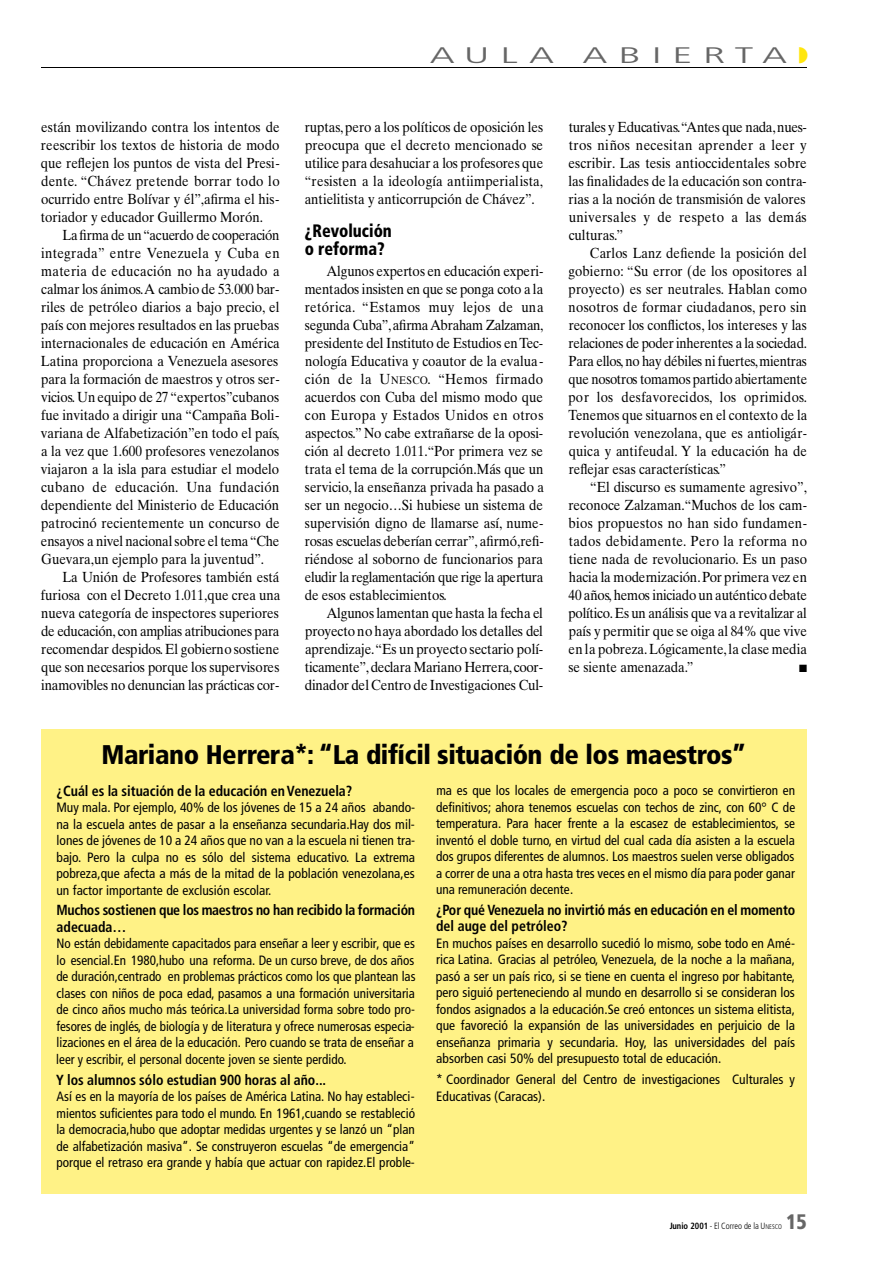
<style>
.page{position:relative;width:893px;height:1263px;background:#fff}
.page>*{position:absolute;margin:0;border:0;box-sizing:border-box;transform-origin:0 0}
.t1{font:900 condensed 27px "Frutiger";letter-spacing:-.015em;color:#000}
.t2{font:300 condensed 22.5px "Frutiger";letter-spacing:.2em;color:#666;scale:2 1}
.t3{font:900 condensed 21px "Frutiger";color:#666;scale:.95 1}
.t4{font:900 condensed 18px/18px "Frutiger";color:#000;scale:.9 1}
.t5{font:14.7px/18px "Times Ten";color:#000;text-align:justify;scale:.9 1}
.t6{font:14.7px/18px "Times Ten";color:#000;text-align:justify;scale:.89 1}
.t7{font:14.7px/18px "Times Ten";color:#000;text-align:justify;scale:.91 1}
.t8{font:700 condensed 14.7px/16.5px "Frutiger";color:#000;scale:.95 1}
.t9{font:condensed 13.5px/16.5px "Frutiger";color:#000;text-align:justify}
.t10{font:10.5px "Zapf Dingbats";color:#000}
.t11{font:300 condensed 9px "Frutiger";color:#000;scale:.95 1}
.s1{color:#ffe60e}
.s2{font-size:10.95px}
.s3{font-weight:700}
.s4{font-size:6.75px}
</style>
<div class="page">
<div style="left:41px;top:729px;width:765px;height:465px;background:#fff286"></div>
<hr style="left:41px;top:67px;width:765px;height:1px;background:#000">
<p class="t5" style="left:41px;top:119px;width:267px">están movilizando contra los intentos de reescribir los textos de historia de modo que reflejen los puntos de vista del Presi&shy;d e n t e. “Chávez pretende borrar todo lo ocurrido entre Bolívar y él”,afirma el his&shy;toriador y educador Guillermo Morón.</p>
<p class="t5" style="left:41px;top:227px;width:267px;text-indent:22px">La firma de un “acuerdo de cooperación i n t e g r a d a ” entre Venezuela y Cuba en materia de educación no ha ayudado a calmar los ánimos.A cambio de 53.000 bar&shy;riles de petróleo diarios a bajo precio, e l país con mejores resultados en las pruebas internacionales de educación en América Latina proporciona a Venezuela asesores para la formación de maestros y otros ser&shy;v i c i o s. Un equipo de 27 “ e x p e r t o s ”c u b a n o s fue invitado a dirigir una “Campaña Boli&shy;variana de Alfabetización”en todo el país, a la vez que 1.600 profesores venezolanos viajaron a la isla para estudiar el modelo cubano de educación. Una fundación dependiente del Ministerio de Educación patrocinó recientemente un concurso de ensayos a nivel nacional sobre el tema “ C h e Guevara,un ejemplo para la juventud”.</p>
<p class="t5" style="left:41px;top:569px;width:268px;text-indent:22px">La Unión de Profesores también está furiosa con el Decreto 1.011,que crea una nueva categoría de inspectores superiores de educación, con amplias atribuciones para recomendar despidos. El gobierno sostiene que son necesarios porque los supervisores inamovibles no denuncian las prácticas cor-</p>
<h2 class="t2" style="left:430px;top:46px;width:64px">AULA</h2>
<h2 class="t2" style="left:582px;top:46px;width:114px">A B I E RTA<span class="s1">◗</span></h2>
<p class="t5" style="left:305px;top:119px;width:266px">ruptas, pero a los políticos de oposición les preocupa que el decreto mencionado se utilice para desahuciar a los profesores que “resisten a la ideología antiimperialista, antielitista y anticorrupción de Chávez”.</p>
<p class="t4" style="left:305px;top:223px;width:98px">¿Revolución o reforma?</p>
<p class="t5" style="left:305px;top:263px;width:267px;text-indent:22px">Algunos expertos en educación experi&shy;mentados insisten en que se ponga coto a la r e t ó r i c a . “Estamos muy lejos de una segunda Cuba”,a firma Abraham Zalzaman, presidente del Instituto de Estudios en Te c&shy;nología Educativa y coautor de la evalua&shy;ción de la U<span class="s2">N E S C O</span>. “Hemos firmado acuerdos con Cuba del mismo modo que con Europa y Estados Unidos en otros aspectos.” No cabe extrañarse de la oposi&shy;ción al decreto 1.011.“Por primera vez se trata el tema de la corrupción.Más que un servicio, la enseñanza privada ha pasado a ser un negocio…Si hubiese un sistema de supervisión digno de llamarse así, n u m e&shy;rosas escuelas deberían cerrar”, a fir m ó ,r e fi&shy;riéndose al soborno de funcionarios para eludir la reglamentación que rige la apertura de esos establecimientos.</p>
<p class="t7" style="left:305px;top:605px;width:263px;text-indent:21px">Algunos lamentan que hasta la fecha el proyecto no haya abordado los detalles del a p r e n d i z a j e.“Es un proyecto sectario polí&shy;t i c a m e n t e ” , declara Mariano Herrera,c o o r&shy;dinador del Centro de Investigaciones Cul-</p>
<p class="t7" style="left:568px;top:119px;width:263px">turales y Educativas.“Antes que nada,n u e s&shy;tros niños necesitan aprender a leer y e s c r i b i r. Las tesis antioccidentales sobre las finalidades de la educación son contra&shy;rias a la noción de transmisión de valores universales y de respeto a las demás culturas.”</p>
<p class="t6" style="left:568px;top:245px;width:270px;text-indent:21px">Carlos Lanz defiende la posición del g o b i e r n o : “Su error (de los opositores al proyecto) es ser neutrales. Hablan como nosotros de formar ciudadanos, pero sin reconocer los conflictos, los intereses y las relaciones de poder inherentes a la sociedad.<br>Para ellos, no hay débiles ni fuertes,m i e n t r a s que nosotros tomamos partido abiertamente por los desfavorecidos, los oprimidos.<br>Tenemos que situarnos en el contexto de la revolución venezolana, que es antioligár&shy;quica y antifeudal. Y la educación ha de reflejar esas características.”</p>
<p class="t5" style="left:568px;top:479px;width:267px;text-indent:22px">“El discurso es sumamente agresivo”, reconoce Zalzaman.“Muchos de los cam&shy;bios propuestos no han sido fundamen&shy;tados debidamente. Pero la reforma no tiene nada de revolucionario. Es un paso hacia la modernización.Por primera vez en 40 años, hemos iniciado un auténtico debate p o l í t i c o.Es un análisis que va a revitalizar al país y permitir que se oiga al 84% que vive en la pobreza.L ó g i c a m e n t e, la clase media se siente amenazada.”</p>
<p class="t10" style="left:799px;top:663px;width:9px">■</p>
<h1 class="t1" style="left:101px;top:743px;width:646px">Mariano Herre ra * : “La difícil situación de los maestro s ”</h1>
<p class="t8" style="left:57px;top:784px;width:313px">¿Cuál es la situación de la educación en Venezuela?</p>
<p class="t9" style="left:56px;top:800px;width:360px">Muy mala. Por ejemplo, 40% de los jóvenes de 15 a 24 años abando&shy;na la escuela antes de pasar a la enseñanza secundaria.Hay dos mil&shy;lones de jóvenes de 10 a 24 años que no van a la escuela ni tienen tra&shy;bajo. Pero la culpa no es sólo del sistema educativo. La extrema pobreza,que afecta a más de la mitad de la población venezolana,es un factor importante de exclusión escolar.</p>
<p class="t8" style="left:57px;top:903px;width:379px">Muchos sostienen que los maestros no han recibido la formación adecuada…</p>
<p class="t9" style="left:56px;top:937px;width:361px;text-align:left">No están debidamente capacitados para enseñar a leer y escribir, que es lo esencial.En 1980,hubo una reforma. De un curso breve, de dos años de duración,centrado en problemas prácticos como los que plantean las clases con niños de poca edad, pasamos a una formación universitaria de cinco años mucho más teórica.La universidad forma sobre todo pro&shy;fesores de inglés, de biología y de literatura y ofrece numerosas especia&shy;lizaciones en el área de la educación. Pero cuando se trata de enseñar a leer y escribir, el personal docente joven se siente perdido.</p>
<p class="t8" style="left:56px;top:1073px;width:285px">Y los alumnos sólo estudian 900 horas al año...</p>
<p class="t9" style="left:56px;top:1090px;width:360px">Así es en la mayoría de los países de América Latina. No hay estableci&shy;mientos suficientes para todo el mundo. En 1961,cuando se restableció la democracia,hubo que adoptar medidas urgentes y se lanzó un “plan de alfabetización masiva”. Se construyeron escuelas “de emergencia” porque el retraso era grande y había que actuar con rapidez.El proble-</p>
<p class="t9" style="left:436px;top:783px;width:361px">ma es que los locales de emergencia poco a poco se convirtieron en definitivos; ahora tenemos escuelas con techos de zinc, con 60° C de temperatura. Para hacer frente a la escasez de establecimientos, se inventó el doble turno, en virtud del cual cada día asisten a la escuela dos grupos diferentes de alumnos. Los maestros suelen verse obligados a correr de una a otra hasta tres veces en el mismo día para poder ganar una remuneración decente.</p>
<p class="t8" style="left:436px;top:902px;width:379px">¿ Por qué Venezuela no invirtió más en educación en el momento del auge del petróleo?</p>
<p class="t9" style="left:436px;top:936px;width:361px">En muchos países en desarrollo sucedió lo mismo, sobe todo en Amé&shy;rica Latina. Gracias al petróleo, Venezuela, de la noche a la mañana, pasó a ser un país rico, si se tiene en cuenta el ingreso por habitante, pero siguió perteneciendo al mundo en desarrollo si se consideran los fondos asignados a la educación.Se creó entonces un sistema elitista, que favoreció la expansión de las universidades en perjuicio de la enseñanza primaria y secundaria. Hoy, las universidades del país absorben casi 50% del presupuesto total de educación.</p>
<p class="t9" style="left:436px;top:1072px;width:360px">* Coordinador General del Centro de investigaciones Culturales y<br>Educativas (Caracas).</p>
<p class="t11" style="left:669px;top:1222px;width:120px"><span class="s3">Junio 2001</span> - El Correo de la U<span class="s4">NESCO</span></p>
<h3 class="t3" style="left:786px;top:1214px;width:23px">15</h3>
</div>
